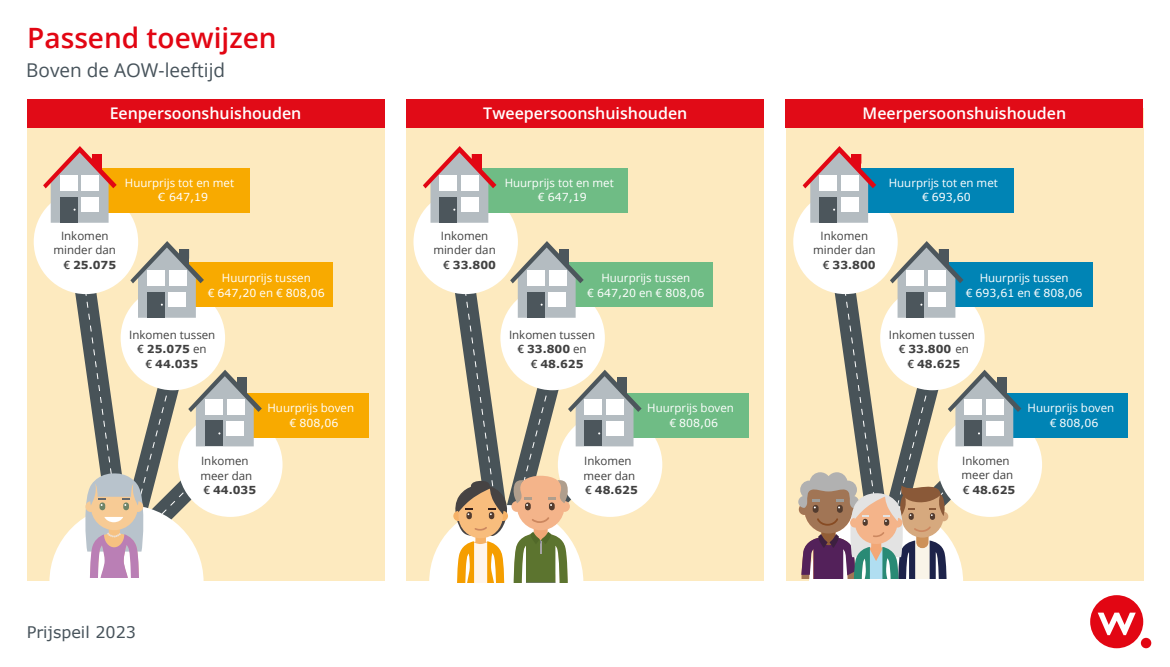
<style>
.page{position:relative;width:1170px;height:667px;background:#fff}
.page>*{position:absolute;margin:0;border:0;box-sizing:border-box;transform-origin:0 0}
.t1{font:600 28px "Open Sans";color:#e20613}
.t2{font:19px "Open Sans";color:#47535b}
.t3{font:600 16px "Open Sans";color:#fff}
.t4{font:16px "Verdana";color:#47535b}
.t5{font:11.5px "Open Sans";color:#fff}
.t6{font:11.5px/14.5px "Open Sans";color:#414141;text-align:center}
.t7{font:700 11px/14.5px "Verdana";color:#414141;text-align:center}
.t8{font:11px "Verdana";color:#fff}
.s1{font-family:"Open Sans";font-weight:600;font-size:11.5px}
.s2{font-family:"Open Sans";font-size:11.5px}
.s3{font-family:"Open Sans";font-weight:400;font-size:11.5px}
</style>
<div class="page">
<div style="left:406px;top:108px;width:358px;height:472px;background:#fdeabf"></div>
<div style="left:429px;top:504px;width:154px;height:155px;background:#fff;border-radius:50%"></div>
<div style="left:413px;top:189px;width:105px;height:105px;background:#fff;border-radius:50%"></div>
<div style="left:477px;top:168px;width:151px;height:44px;background:#6fbc85"></div>
<div style="left:564px;top:263px;width:148px;height:44px;background:#6fbc85"></div>
<div style="left:558px;top:412px;width:104px;height:104px;background:#fff;border-radius:50%"></div>
<div style="left:621px;top:393px;width:127px;height:44px;background:#6fbc85"></div>
<svg style="left:423px;top:146px;width:73px;height:76px"></svg>
<div style="left:786px;top:108px;width:357px;height:472px;background:#fdeabf"></div>
<div style="left:808px;top:504px;width:155px;height:155px;background:#fff;border-radius:50%"></div>
<div style="left:793px;top:189px;width:104px;height:105px;background:#fff;border-radius:50%"></div>
<div style="left:860px;top:168px;width:153px;height:44px;background:#0084b5"></div>
<div style="left:944px;top:263px;width:148px;height:44px;background:#0084b5"></div>
<div style="left:937px;top:412px;width:104px;height:104px;background:#fff;border-radius:50%"></div>
<div style="left:1001px;top:393px;width:127px;height:44px;background:#0084b5"></div>
<svg style="left:802px;top:146px;width:74px;height:76px"></svg>
<div style="left:27px;top:108px;width:357px;height:472px;background:#fdeabf"></div>
<div style="left:27px;top:99px;width:357px;height:29px;background:#e10b17"></div>
<div style="left:49px;top:504px;width:154px;height:155px;background:#fff;border-radius:50%"></div>
<div style="left:34px;top:189px;width:104px;height:105px;background:#fff;border-radius:50%"></div>
<div style="left:98px;top:168px;width:151px;height:44px;background:#f8aa00"></div>
<div style="left:185px;top:263px;width:148px;height:44px;background:#f8aa00"></div>
<div style="left:178px;top:412px;width:104px;height:104px;background:#fff;border-radius:50%"></div>
<div style="left:242px;top:393px;width:126px;height:44px;background:#f8aa00"></div>
<div style="left:406px;top:99px;width:358px;height:29px;background:#e10b17"></div>
<div style="left:785px;top:99px;width:358px;height:29px;background:#e10b17"></div>
<div style="left:1140px;top:637px;width:11px;height:11px;background:#e20613;border-radius:50%"></div>
<svg style="left:1090px;top:595px;width:53px;height:53px"></svg>
<svg style="left:43px;top:146px;width:74px;height:76px"></svg>
<svg style="left:441px;top:241px;width:200px;height:340px"></svg>
<svg style="left:62px;top:241px;width:200px;height:336px"></svg>
<svg style="left:798px;top:241px;width:223px;height:337px"></svg>
<h1 class="t1" style="left:27px;top:18px;width:251px">Passend toewijzen</h1>
<h2 class="t2" style="left:26px;top:57px;width:200px">Boven de AOW-leeftijd</h2>
<h3 class="t3" style="left:110px;top:102px;width:193px">Eenpersoonshuishouden</h3>
<p class="t5" style="left:125px;top:175px;width:111px">Huurprijs tot en met</p>
<p class="t8" style="left:158px;top:190px;width:51px">€ 647,19</p>
<p class="t6" style="left:54px;top:228px;width:64px">Inkomen minder dan</p>
<p class="t7" style="left:63px;top:257px;width:54px"><span class="s1">€</span> 25.075</p>
<p class="t5" style="left:222px;top:270px;width:90px">Huurprijs tussen</p>
<p class="t8" style="left:208px;top:285px;width:118px"><span class="s2">€</span> 647,20 <span class="s2">en €</span> 808,06</p>
<p class="t6" style="left:129px;top:327px;width:88px">Inkomen tussen</p>
<p class="t7" style="left:137px;top:341px;width:71px"><span class="s1">€</span> 25.075 <span class="s3">en </span><span class="s1">€</span> 44.035</p>
<p class="t6" style="left:200px;top:453px;width:53px;text-align:left">Inkomen meer dan</p>
<p class="t7" style="left:203px;top:482px;width:54px"><span class="s1">€</span> 44.035</p>
<p class="t5" style="left:267px;top:400px;width:88px">Huurprijs boven</p>
<p class="t8" style="left:289px;top:415px;width:50px"><span class="s2">€</span> 808,06</p>
<h3 class="t4" style="left:27px;top:621px;width:111px">Prijspeil 2023</h3>
<h3 class="t3" style="left:483px;top:102px;width:205px">Tweepersoonshuishouden</h3>
<h3 class="t3" style="left:862px;top:102px;width:205px">Meerpersoonshuishouden</h3>
<p class="t5" style="left:504px;top:175px;width:111px">Huurprijs tot en met</p>
<p class="t8" style="left:538px;top:190px;width:50px"><span class="s2">€</span> 647,19</p>
<p class="t6" style="left:433px;top:228px;width:64px">Inkomen minder dan</p>
<p class="t7" style="left:443px;top:257px;width:54px"><span class="s1">€</span> 33.800</p>
<p class="t5" style="left:601px;top:270px;width:90px">Huurprijs tussen</p>
<p class="t8" style="left:587px;top:285px;width:118px"><span class="s2">€</span> 647,20 <span class="s2">en €</span> 808,06</p>
<p class="t6" style="left:509px;top:327px;width:88px">Inkomen tussen</p>
<p class="t7" style="left:517px;top:341px;width:71px;text-align:right"><span class="s1">€</span> 33.800 <span class="s3">en </span><span class="s1">€</span> 48.625</p>
<p class="t6" style="left:583px;top:453px;width:53px;text-align:left">Inkomen meer dan</p>
<p class="t7" style="left:585px;top:482px;width:54px"><span class="s1">€</span> 48.625</p>
<p class="t5" style="left:647px;top:400px;width:88px">Huurprijs boven</p>
<p class="t8" style="left:669px;top:415px;width:50px"><span class="s2">€</span> 808,06</p>
<p class="t6" style="left:813px;top:228px;width:64px">Inkomen minder dan</p>
<p class="t7" style="left:822px;top:257px;width:54px"><span class="s1">€</span> 33.800</p>
<p class="t5" style="left:888px;top:175px;width:111px">Huurprijs tot en met</p>
<p class="t8" style="left:921px;top:190px;width:50px"><span class="s2">€</span> 693,60</p>
<p class="t5" style="left:979px;top:270px;width:90px">Huurprijs tussen</p>
<p class="t8" style="left:965px;top:285px;width:118px"><span class="s2">€</span> 693,61 <span class="s2">en €</span> 808,06</p>
<p class="t6" style="left:888px;top:327px;width:88px">Inkomen tussen</p>
<p class="t7" style="left:898px;top:341px;width:72px"><span class="s1">€</span> 33.800 <span class="s3">en </span><span class="s1">€</span> 48.625</p>
<p class="t6" style="left:961px;top:453px;width:53px;text-align:left">Inkomen meer dan</p>
<p class="t7" style="left:962px;top:482px;width:54px"><span class="s1">€</span> 48.625</p>
<p class="t5" style="left:1027px;top:400px;width:88px">Huurprijs boven</p>
<p class="t8" style="left:1049px;top:415px;width:50px"><span class="s2">€</span> 808,06</p>
</div>
